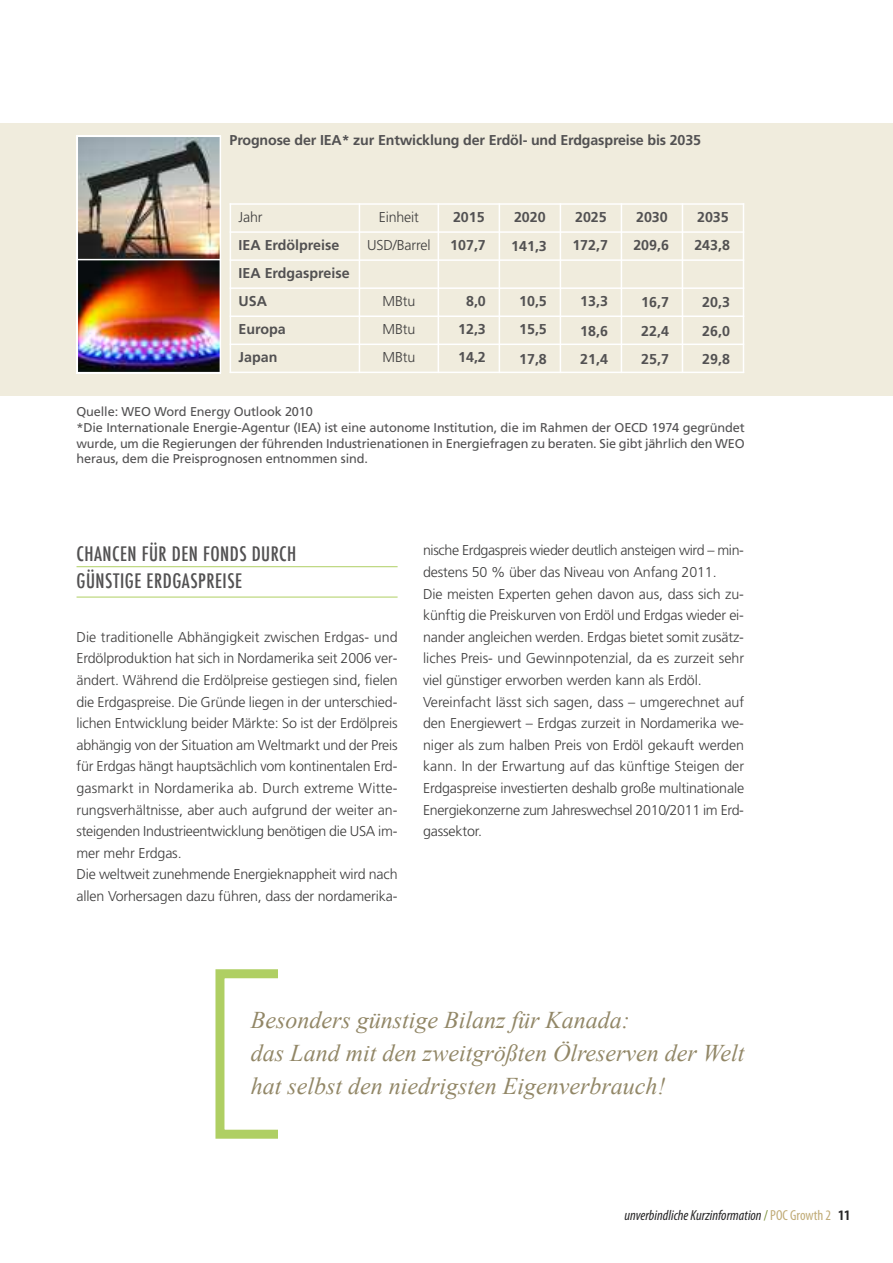
<style>
.page{position:relative;width:893px;height:1263px;background:#fff}
.page>*{position:absolute;margin:0;border:0;box-sizing:border-box;transform-origin:0 0}
.t1{font:italic 24px/33px "Times New Roman";color:#928767}
.t2{font:500 condensed 19.5px/27px "Futura";letter-spacing:.025em;color:#525152}
.t3{font:italic condensed 14.55px "Myriad Pro";color:#272627}
.t4{font:300 14.25px/21.6px "Frutiger";letter-spacing:-.01em;color:#3d3c3c}
.t5{font:700 14.25px/28px "Frutiger";color:#525152}
.t6{font:12.75px/15.8px "Frutiger";letter-spacing:-.01em;color:#525152}
.s1{font-style:normal;color:#748a32}
.s2{font-style:normal;color:#c1ac78}
.s3{font-weight:700;font-style:normal}
</style>
<div class="page">
<hr style="left:77px;top:566px;width:321px;height:1px;background:#afcf63">
<hr style="left:77px;top:597px;width:321px;height:1px;background:#afcf63">
<div style="left:215px;top:969px;width:235px;height:170px;border:9px solid #afcf63"></div>
<div style="left:278px;top:960px;width:205px;height:220px;background:#fff"></div>
<div style="left:0;top:123px;width:893px;height:273px;background:#f0ecdd"></div>
<hr style="left:230px;top:203px;width:1px;height:170px;background:#fff">
<hr style="left:359px;top:203px;width:1px;height:170px;background:#fff">
<hr style="left:438px;top:203px;width:1px;height:170px;background:#fff">
<hr style="left:499px;top:203px;width:1px;height:170px;background:#fff">
<hr style="left:560px;top:203px;width:1px;height:170px;background:#fff">
<hr style="left:621px;top:203px;width:1px;height:170px;background:#fff">
<hr style="left:682px;top:203px;width:1px;height:170px;background:#fff">
<hr style="left:743px;top:203px;width:1px;height:170px;background:#fff">
<hr style="left:230px;top:203px;width:514px;height:2px;background:#fff">
<hr style="left:230px;top:231px;width:514px;height:2px;background:#fff">
<hr style="left:230px;top:259px;width:514px;height:2px;background:#fff">
<hr style="left:230px;top:287px;width:514px;height:2px;background:#fff">
<hr style="left:230px;top:315px;width:514px;height:2px;background:#fff">
<hr style="left:230px;top:344px;width:514px;height:1px;background:#fff">
<hr style="left:230px;top:372px;width:514px;height:1px;background:#fff">
<img style="left:78px;top:137px;width:142px;height:122px">
<img style="left:78px;top:260px;width:142px;height:112px">
<hr style="left:77px;top:136px;width:1px;height:237px;background:#fff">
<hr style="left:220px;top:136px;width:1px;height:237px;background:#fff">
<hr style="left:77px;top:136px;width:144px;height:1px;background:#fff">
<hr style="left:77px;top:259px;width:144px;height:1px;background:#fff">
<hr style="left:77px;top:372px;width:144px;height:1px;background:#fff">
<p class="t5" style="left:230px;top:127px;width:473px">Prognose der IEA* zur Entwicklung der Erdöl- und Erdgaspreise bis 2035</p>
<p class="t4" style="left:239px;top:207px;width:26px">Jahr</p>
<p class="t4" style="left:379px;top:207px;width:42px">Einheit</p>
<p class="t5" style="left:453px;top:204px;width:33px">2015</p>
<p class="t5" style="left:514px;top:204px;width:33px">2020</p>
<p class="t5" style="left:575px;top:204px;width:33px">2025</p>
<p class="t5" style="left:636px;top:204px;width:33px">2030</p>
<p class="t5" style="left:697px;top:204px;width:33px">2035</p>
<p class="t5" style="left:239px;top:232px;width:102px">IEA Erdölpreise</p>
<p class="t4" style="left:367px;top:235px;width:65px">USD/Barrel</p>
<p class="t5" style="left:450px;top:232px;width:37px">107,7</p>
<p class="t5" style="left:511px;top:233px;width:37px">141,3</p>
<p class="t5" style="left:572px;top:232px;width:37px">172,7</p>
<p class="t5" style="left:633px;top:232px;width:37px">209,6</p>
<p class="t5" style="left:694px;top:232px;width:37px">243,8</p>
<p class="t5" style="left:239px;top:260px;width:112px">IEA Erdgaspreise<br>USA</p>
<p class="t4" style="left:382px;top:291px;width:34px">MBtu</p>
<p class="t5" style="left:466px;top:288px;width:21px">8,0</p>
<p class="t5" style="left:519px;top:288px;width:29px">10,5</p>
<p class="t5" style="left:580px;top:288px;width:29px">13,3</p>
<p class="t5" style="left:641px;top:290px;width:29px">16,7</p>
<p class="t5" style="left:702px;top:290px;width:29px">20,3</p>
<p class="t5" style="left:239px;top:316px;width:49px">Europa</p>
<p class="t4" style="left:382px;top:319px;width:34px">MBtu</p>
<p class="t5" style="left:458px;top:316px;width:29px">12,3</p>
<p class="t5" style="left:519px;top:316px;width:29px">15,5</p>
<p class="t5" style="left:580px;top:318px;width:29px">18,6</p>
<p class="t5" style="left:641px;top:318px;width:29px">22,4</p>
<p class="t5" style="left:702px;top:318px;width:29px">26,0</p>
<p class="t5" style="left:239px;top:344px;width:40px">Japan</p>
<p class="t4" style="left:382px;top:347px;width:34px">MBtu</p>
<p class="t5" style="left:458px;top:344px;width:29px">14,2</p>
<p class="t5" style="left:519px;top:346px;width:29px">17,8</p>
<p class="t5" style="left:580px;top:346px;width:29px">21,4</p>
<p class="t5" style="left:641px;top:346px;width:29px">25,7</p>
<p class="t5" style="left:702px;top:346px;width:29px">29,8</p>
<p class="t6" style="left:77px;top:405px;width:670px">Quelle: WEO Word Energy Outlook 2010<br>*Die Internationale Energie-Agentur (IEA) ist eine autonome Institution, die im Rahmen der OECD 1974 gegründet wurde, um die Regierungen der führenden Industrienationen in Energiefragen zu beraten. Sie gibt jährlich den WEO heraus, dem die Preisprognosen entnommen sind.</p>
<h2 class="t2" style="left:77px;top:539px;width:221px">CHANCEN FÜR DEN FONDS DURCH<br>GÜNSTIGE ERDGASPREISE</h2>
<p class="t4" style="left:77px;top:627px;width:323px">Die traditionelle Abhängigkeit zwischen Erdgas- und Erdölproduktion hat sich in Nordamerika seit 2006 ver&shy;ändert. Während die Erdölpreise gestiegen sind, fielen die Erdgaspreise. Die Gründe liegen in der unterschied&shy;lichen Entwicklung beider Märkte: So ist der Erdölpreis abhängig von der Situation am Weltmarkt und der Preis für Erdgas hängt hauptsächlich vom kontinentalen Erd&shy;gasmarkt in Nordamerika ab. Durch extreme Witte&shy;rungsverhältnisse, aber auch aufgrund der weiter an&shy;steigenden Industrieentwicklung benötigen die USA im&shy;mer mehr Erdgas.<br>Die weltweit zunehmende Energieknappheit wird nach allen Vorhersagen dazu führen, dass der nordamerika-</p>
<p class="t4" style="left:423px;top:541px;width:323px">nische Erdgaspreis wieder deutlich ansteigen wird – min&shy;destens 50 % über das Niveau von Anfang 2011.<br>Die meisten Experten gehen davon aus, dass sich zu&shy;künftig die Preiskurven von Erdöl und Erdgas wieder ei&shy;nander angleichen werden. Erdgas bietet somit zusätz&shy;liches Preis- und Gewinnpotenzial, da es zurzeit sehr viel günstiger erworben werden kann als Erdöl.<br>Vereinfacht lässt sich sagen, dass – umgerechnet auf den Energiewert – Erdgas zurzeit in Nordamerika we&shy;niger als zum halben Preis von Erdöl gekauft werden kann. In der Erwartung auf das künftige Steigen der Erdgaspreise investierten deshalb große multinationale Energiekonzerne zum Jahreswechsel 2010/2011 im Erd&shy;gassektor.</p>
<h1 class="t1" style="left:251px;top:1003px;width:495px">Besonders günstige Bilanz für Kanada:<br>das Land mit den zweitgrößten Ölreserven der Welt hat selbst den niedrigsten Eigenverbrauch!</h1>
<p class="t3" style="left:624px;top:1210px;width:227px">unverbindlicheKurzinformation<span class="s1">/</span> <span class="s2">POC Growth 2</span> <span class="s3">11</span></p>
</div>
